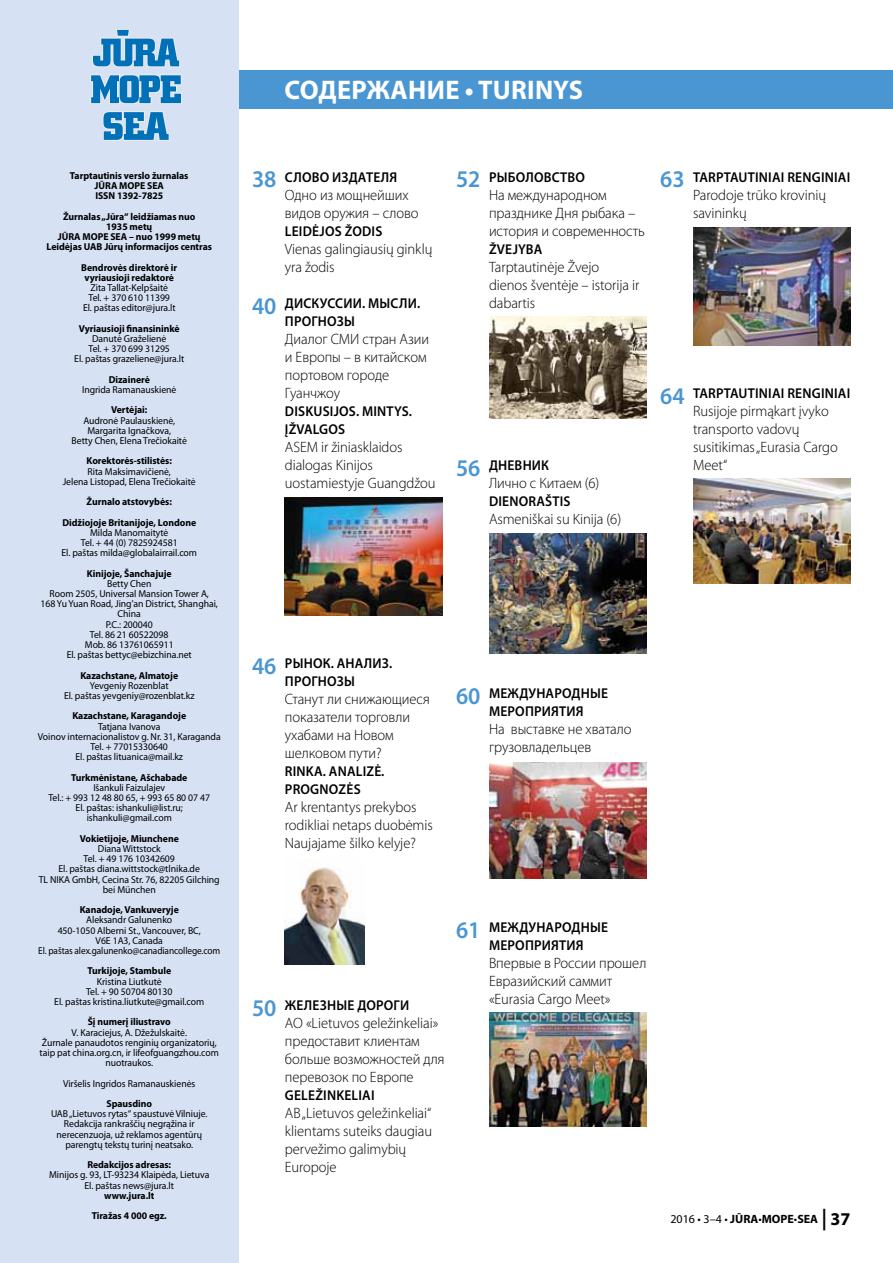
<style>
.page{position:relative;width:893px;height:1263px;background:#fff}
.page>*{position:absolute;margin:0;border:0;box-sizing:border-box;transform-origin:0 0}
.t1{font:700 27px "Myriad Pro";letter-spacing:.015em;color:#fff}
.t2{font:600 24px "Myriad Pro";letter-spacing:-.005em;color:#4a96d2;scale:.95 1}
.t3{font:300 15px/18px "Myriad Pro";letter-spacing:-.005em;color:#000}
.t4{font:600 14.25px/18px "Myriad Pro";letter-spacing:.015em;color:#000;scale:.95 1}
.t5{font:12px "Myriad Pro";color:#000}
.t6{font:10.05px/10.2px "Myriad Pro";letter-spacing:-.005em;color:#000;text-align:center}
.t7{font:700 10.05px/10.2px "Myriad Pro";letter-spacing:-.005em;color:#000;text-align:center}
.s1{font-weight:700}
.s2{font-weight:700;font-size:21.6px}
.s3{font-weight:700;font-size:18px}
</style>
<div class="page">
<div style="left:230px;top:70px;width:663px;height:38px;background:#4a96d2"></div>
<div style="left:0;top:0;width:239px;height:1263px;background:#d6e1f4"></div>
<svg style="left:92px;top:29px;width:88px;height:38px"></svg>
<svg style="left:102px;top:111px;width:68px;height:30px"></svg>
<svg style="left:90px;top:74px;width:92px;height:30px"></svg>
<img style="left:285px;top:497px;width:157px;height:118px">
<img style="left:285px;top:858px;width:79px;height:107px">
<img style="left:489px;top:317px;width:157px;height:101px">
<img style="left:489px;top:762px;width:157px;height:116px">
<img style="left:489px;top:1013px;width:157px;height:113px">
<img style="left:693px;top:227px;width:157px;height:118px">
<img style="left:693px;top:479px;width:157px;height:105px">
<img style="left:489px;top:533px;width:157px;height:121px">
<p class="t7" style="left:70px;top:170px;width:120px">Tarptautinis verslo žurnalas<br>JŪRA MOPE SEA<br>ISSN 1392-7825</p>
<p class="t7" style="left:47px;top:211px;width:167px">Žurnalas „Jūra“ leidžiamas nuo<br>1935 metų<br>JŪRA MOPE SEA – nuo 1999 metų<br>Leidėjas UAB Jūrų informacijos centras</p>
<p class="t7" style="left:81px;top:262px;width:97px">Bendrovės direktorė ir vyriausioji redaktorė</p>
<p class="t6" style="left:83px;top:282px;width:94px">Zita Tallat-Kelpšaitė<br>Tel. + 370 610 11399<br>El. paštas editor@jura.lt</p>
<p class="t7" style="left:79px;top:323px;width:102px">Vyriausioji finansininkė</p>
<p class="t6" style="left:74px;top:333px;width:111px">Danutė Graželienė<br>Tel. + 370 699 31295<br>El. paštas grazeliene@jura.lt</p>
<p class="t7" style="left:109px;top:374px;width:43px">Dizainerė</p>
<p class="t6" style="left:82px;top:384px;width:96px">Ingrida Ramanauskienė</p>
<p class="t7" style="left:111px;top:404px;width:38px">Vertėjai:</p>
<p class="t6" style="left:72px;top:415px;width:117px">Audronė Paulauskienė,<br>Margarita Ignačkova,<br>Betty Chen, Elena Trečiokaitė</p>
<p class="t7" style="left:87px;top:455px;width:87px">Korektorės-stilistės:</p>
<p class="t6" style="left:63px;top:466px;width:135px">Rita Maksimavičienė,<br>Jelena Listopad, Elena Trečiokaitė</p>
<p class="t7" style="left:62px;top:491px;width:135px;line-height:20.4px">Žurnalo atstovybės:<br>Didžiojoje Britanijoje, Londone</p>
<p class="t6" style="left:62px;top:527px;width:137px">Milda Manomaitytė<br>Tel. + 44 (0) 7825924581<br>El. paštas milda@globalairrail.com</p>
<p class="t7" style="left:87px;top:568px;width:86px">Kinijoje, Šanchajuje</p>
<p class="t6" style="left:41px;top:578px;width:179px">Betty Chen<br>Room 2505, Universal Mansion Tower A,<br>168 Yu Yuan Road, Jing'an District, Shanghai,<br>China<br>P.C.: 200040<br>Tel. 86 21 60522098<br>Mob. 86 13761065911<br>El. paštas bettyc@ebizchina.net</p>
<p class="t7" style="left:80px;top:670px;width:99px">Kazachstane, Almatoje</p>
<p class="t6" style="left:64px;top:680px;width:132px">Yevgeniy Rozenblat<br>El. paštas yevgeniy@rozenblat.kz</p>
<p class="t7" style="left:72px;top:711px;width:115px">Kazachstane, Karagandoje</p>
<p class="t6" style="left:38px;top:721px;width:184px">Tatjana Ivanova<br>Voinov internacionalistov g. Nr. 31, Karaganda<br>Tel. + 77015330640<br>El. paštas lituanica@mail.kz</p>
<p class="t7" style="left:71px;top:772px;width:118px">Turkmėnistane, Ašchabade</p>
<p class="t6" style="left:48px;top:782px;width:163px">Išankuli Faizulajev<br>Tel.: + 993 12 48 80 65, + 993 65 80 07 47<br>El. paštas: ishankuli@list.ru; ishankuli@gmail.com</p>
<p class="t7" style="left:80px;top:833px;width:101px">Vokietijoje, Miunchene</p>
<p class="t6" style="left:39px;top:843px;width:182px">Diana Wittstock<br>Tel. + 49 176 10342609<br>El. paštas diana.wittstock@tlnika.de<br>TL NIKA GmbH, Cecina Str. 76, 82205 Gilching bei München</p>
<p class="t7" style="left:80px;top:904px;width:101px">Kanadoje, Vankuveryje</p>
<p class="t6" style="left:38px;top:915px;width:184px">Aleksandr Galunenko<br>450-1050 Alberni St., Vancouver, BC,<br>V6E 1A3, Canada<br>El. paštas alex.galunenko@canadiancollege.com</p>
<p class="t7" style="left:87px;top:965px;width:85px">Turkijoje, Stambule</p>
<p class="t6" style="left:54px;top:976px;width:151px">Kristina Liutkutė<br>Tel. + 90 50704 80130<br>El. paštas kristina.liutkute@gmail.com</p>
<p class="t7" style="left:88px;top:1016px;width:85px">Šį numerį iliustravo</p>
<p class="t6" style="left:40px;top:1027px;width:181px">V. Karaciejus, A. Džežulskaitė.<br>Žurnale panaudotos renginių organizatorių, taip pat china.org.cn, ir lifeofguangzhou.com nuotraukos.</p>
<p class="t6" style="left:63px;top:1078px;width:134px">Viršelis Ingridos Ramanauskienės</p>
<p class="t7" style="left:106px;top:1098px;width:47px">Spausdino</p>
<p class="t6" style="left:51px;top:1108px;width:158px">UAB „Lietuvos rytas“ spaustuvė Vilniuje.<br>Redakcija rankraščių negrąžina ir nerecenzuoja, už reklamos agentūrų parengtų tekstų turinį neatsako.</p>
<p class="t7" style="left:87px;top:1159px;width:85px">Redakcijos adresas:</p>
<p class="t6" style="left:49px;top:1170px;width:162px">Minijos g. 93, LT-93234 Klaipėda, Lietuva<br>El. paštas news@jura.lt</p>
<p class="t7" style="left:92px;top:1185px;width:77px;line-height:20.4px">www.jura.lt<br>Tiražas 4 000 egz.</p>
<h1 class="t1" style="left:284px;top:72px;width:300px">Содержание • tURInYs</h1>
<h2 class="t2" style="left:252px;top:164px;width:27px">38</h2>
<h2 class="t2" style="left:252px;top:290px;width:27px">40</h2>
<h3 class="t4" style="left:285px;top:168px;width:120px">СЛОВО ИЗДАТЕЛЯ</h3>
<h3 class="t3" style="left:285px;top:186px;width:135px">Одно из мощнейших видов оружия – слово</h3>
<h3 class="t4" style="left:285px;top:222px;width:104px">LEIDĖJOS ŽODIS</h3>
<h3 class="t3" style="left:285px;top:240px;width:149px">Vienas galingiausių ginklų yra žodis</h3>
<h3 class="t4" style="left:285px;top:294px;width:144px">ДИСКУССИИ. МЫСЛИ.<br>ПРОГНОЗЫ</h3>
<h3 class="t3" style="left:285px;top:330px;width:146px">Диалог СМИ стран Азии и Европы – в китайском портовом городе<br>Гуанчжоу</h3>
<h3 class="t4" style="left:285px;top:402px;width:135px">DISKUSIJOS. MINTYS.<br>ĮŽVALGOS</h3>
<h3 class="t3" style="left:285px;top:438px;width:152px">ASEM ir žiniasklaidos dialogas Kinijos uostamiestyje Guangdžou</h3>
<h2 class="t2" style="left:456px;top:164px;width:27px">52</h2>
<h3 class="t4" style="left:489px;top:168px;width:102px">РЫБОЛОВСТВО</h3>
<h3 class="t3" style="left:489px;top:186px;width:157px">На международном празднике Дня рыбака – история и современность</h3>
<h3 class="t4" style="left:489px;top:240px;width:58px">ŽVEJYBA</h3>
<h3 class="t3" style="left:489px;top:258px;width:152px">Tarptautinėje Žvejo dienos šventėje – istorija ir dabartis</h3>
<h2 class="t2" style="left:660px;top:164px;width:27px">63</h2>
<h3 class="t4" style="left:693px;top:168px;width:167px">TARPTAUTINIAI RENGINIAI</h3>
<h3 class="t3" style="left:693px;top:186px;width:134px">Parodoje trūko krovinių savininkų</h3>
<h2 class="t2" style="left:456px;top:452px;width:27px">56</h2>
<h3 class="t4" style="left:489px;top:456px;width:65px">ДНЕВНИК</h3>
<h3 class="t3" style="left:489px;top:474px;width:112px">Лично с Китаем (6)</h3>
<h3 class="t4" style="left:489px;top:492px;width:87px">DIENORAŠTIS</h3>
<h3 class="t3" style="left:489px;top:510px;width:134px">Asmeniškai su Kinija (6)</h3>
<h2 class="t2" style="left:660px;top:381px;width:27px">64</h2>
<h3 class="t4" style="left:693px;top:384px;width:167px">TARPTAUTINIAI RENGINIAI</h3>
<h3 class="t3" style="left:693px;top:402px;width:146px">Rusijoje pirmąkart įvyko transporto vadovų susitikimas „Eurasia Cargo<br>Meet“</h3>
<h2 class="t2" style="left:252px;top:651px;width:27px">46</h2>
<h3 class="t4" style="left:285px;top:654px;width:114px">РЫНОК. АНАЛИЗ.<br>ПРОГНОЗЫ</h3>
<h3 class="t3" style="left:285px;top:690px;width:146px">Станут ли снижающиеся показатели торговли ухабами на Новом шелковом пути?</h3>
<h3 class="t4" style="left:285px;top:762px;width:106px">RINKA. ANALIZĖ.<br>PROGNOZĖS</h3>
<h3 class="t3" style="left:285px;top:798px;width:149px">Ar krentantys prekybos rodikliai netaps duobėmis<br>Naujajame šilko kelyje?</h3>
<h2 class="t2" style="left:456px;top:681px;width:27px">60</h2>
<h3 class="t4" style="left:489px;top:684px;width:127px">МЕЖДУНАРОДНЫЕ<br>МЕРОПРИЯТИЯ</h3>
<h3 class="t3" style="left:489px;top:720px;width:144px">На выставке не хватало грузовладельцев</h3>
<h2 class="t2" style="left:252px;top:992px;width:27px">50</h2>
<h3 class="t4" style="left:285px;top:996px;width:132px">ЖЕЛЕЗНЫЕ ДОРОГИ</h3>
<h3 class="t3" style="left:285px;top:1014px;width:161px">АО «Lietuvos geležinkeliai» предоставит клиентам больше возможностей для перевозок по Европе</h3>
<h3 class="t4" style="left:285px;top:1086px;width:96px">GELEŽINKELIAI</h3>
<h3 class="t3" style="left:285px;top:1104px;width:149px">AB „Lietuvos geležinkeliai“ klientams suteiks daugiau pervežimo galimybių<br>Europoje</h3>
<h2 class="t2" style="left:456px;top:915px;width:27px">61</h2>
<h3 class="t4" style="left:489px;top:918px;width:127px">МЕЖДУНАРОДНЫЕ<br>МЕРОПРИЯТИЯ</h3>
<h3 class="t3" style="left:489px;top:954px;width:159px">Впервые в России прошел<br>Евразийский саммит «Eurasia Cargo Meet»</h3>
<p class="t5" style="left:670px;top:1211px;width:182px">2016 • 3–4 • <span class="s1">JŪRA</span>•<span class="s1">МОРЕ</span>•<span class="s1">SEA</span> <span class="s2">|</span> <span class="s3">37</span></p>
</div>
